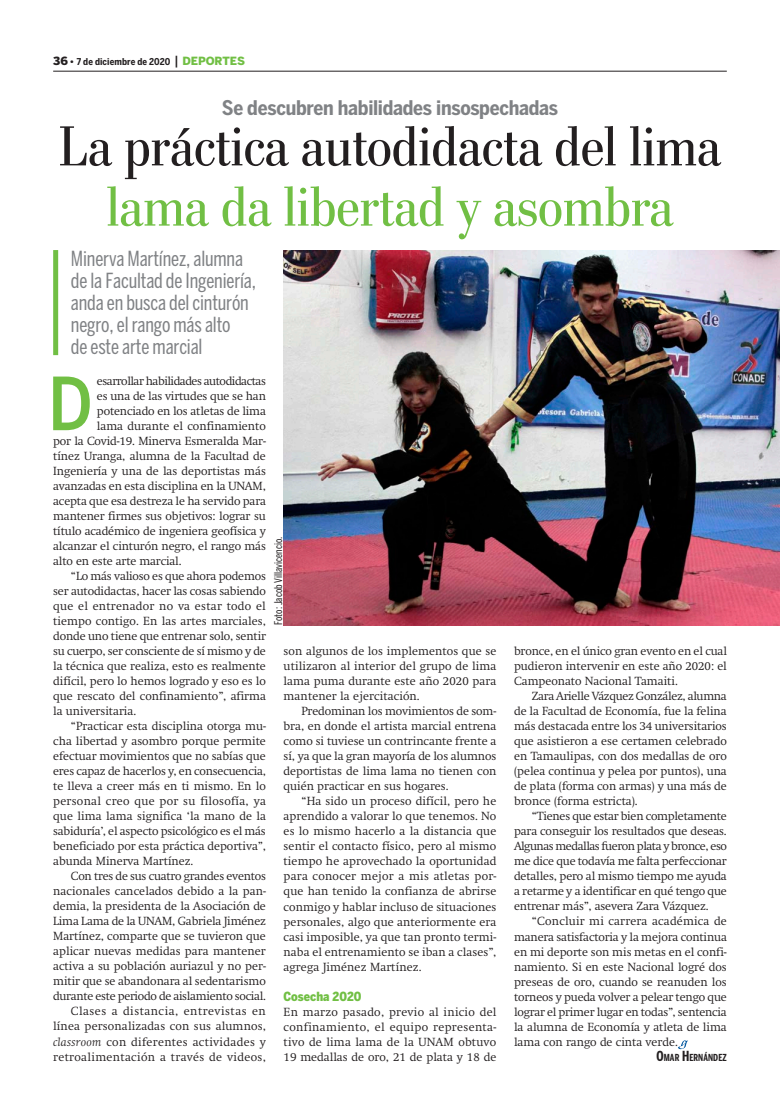
<style>
.page{position:relative;width:780px;height:1117px;background:#fff}
.page>*{position:absolute;margin:0;border:0;box-sizing:border-box;transform-origin:0 0}
._3_0_Tex_Cap_4_COLOR{font:500 72.38px "Benton Sans Cond";color:#71bf44}
._1_0_Cabeza_Principa{font:56.25px/60.2px "Stilson";color:#231f20;text-align:center}
._2_0_Sumario{font:20.62px/21.9px "Benton Sans Comp";letter-spacing:-.01em;color:#808285}
._0_0_Balazo{font:700 20px "Benton Sans Cond";letter-spacing:-.015em;color:#808285}
._3_0_Descanso{font:900 12.5px "Benton Sans Cond";color:#71bf44}
._3_0_Texto{font:300 11.62px/15px "Swift";color:#231f20;text-align:justify}
._3_0_Tex_Cap_4_COLOR-2{font:300 11.62px "Swift";letter-spacing:-.01em;color:#231f20}
._3_0_Tex_s_sangria{font:300 11.62px/15px "Swift";color:#231f20;text-align:justify}
._3_0_Tex_Cap_4_COLOR-3{font:300 11.62px "Swift";letter-spacing:-.035em;color:#231f20}
._4_0_Crédito_de_foto{font:10.62px "Benton Sans Comp";color:#231f20}
._4_0_Crédito_nota_in{font:700 9.62px "Benton Sans Comp";letter-spacing:.01em;color:#231f20}
.t1{font:700 9.38px "Benton Sans Cond";letter-spacing:.01em;color:#231f20}
.s1{font-family:"Benton Sans";font-weight:900;font-size:11.25px}
.s2{font-family:"Benton Sans";font-weight:900}
.s3{font-weight:500;font-size:12.5px}
.s4{font-family:"Benton Sans";font-weight:900;font-size:11.25px;color:#71bf44}
.s5{color:#71bf44}
.s6{font-style:italic}
.s7{font-size:13.75px}
</style>
<div class="page">
<img style="left:283px;top:250px;width:497px;height:375px">
<div style="left:53px;top:250px;width:5px;height:105px;background:#71bf44"></div>
<svg style="left:678px;top:1040px;width:10px;height:8px"></svg>
<hr style="left:53px;top:71px;width:673px;height:1px;background:#231f20">
<p class="t1" style="left:53px;top:56px;width:193px"><span class="s1">36</span> <span class="s2">•</span> 7 de diciembre de 2020 <span class="s3">|</span> <span class="s4">DEPORTES</span></p>
<p class="_0_0_Balazo" style="left:222px;top:96px;width:338px">Se descubren habilidades insospechadas</p>
<p class="_1_0_Cabeza_Principa" style="left:59px;top:116px;width:663px">La práctica autodidacta del lima <span class="s5">lama da libertad y asombra</span></p>
<p class="_2_0_Sumario" style="left:71px;top:248px;width:187px">Minerva Martínez, alumna de la Facultad de Ingeniería, anda en busca del cinturón negro, el rango más alto<br>de este arte marcial</p>
<p class="_3_0_Tex_Cap_4_COLOR" style="left:48px;top:361px;width:46px">D</p>
<p class="_3_0_Tex_Cap_4_COLOR-3" style="left:97px;top:374px;width:170px">esarrollar habilidades autodidactas</p>
<p class="_3_0_Tex_Cap_4_COLOR-2" style="left:97px;top:389px;width:170px">es una de las virtudes que se han</p>
<p class="_3_0_Tex_Cap_4_COLOR-2" style="left:97px;top:404px;width:170px">potenciado en los atletas de lima</p>
<p class="_3_0_Tex_Cap_4_COLOR-2" style="left:97px;top:419px;width:170px">lama durante el confinamiento</p>
<p class="_3_0_Tex_Cap_4_COLOR-2" style="left:53px;top:434px;width:214px">por la Covid-19. Minerva Esmeralda Mar-</p>
<p class="_3_0_Tex_Cap_4_COLOR-2" style="left:53px;top:449px;width:214px">tínez Uranga, alumna de la Facultad de</p>
<p class="_3_0_Tex_Cap_4_COLOR-2" style="left:53px;top:464px;width:214px">Ingeniería y una de las deportistas más</p>
<p class="_3_0_Tex_Cap_4_COLOR-2" style="left:53px;top:479px;width:214px">avanzadas en esta disciplina en la UNAM,</p>
<p class="_3_0_Tex_Cap_4_COLOR-2" style="left:53px;top:494px;width:214px">acepta que esa destreza le ha servido para</p>
<p class="_3_0_Tex_Cap_4_COLOR-2" style="left:53px;top:509px;width:214px">mantener firmes sus objetivos: lograr su</p>
<p class="_3_0_Tex_Cap_4_COLOR-2" style="left:53px;top:524px;width:214px">título académico de ingeniera geofísica y</p>
<p class="_3_0_Tex_Cap_4_COLOR-2" style="left:53px;top:539px;width:214px">alcanzar el cinturón negro, el rango más</p>
<p class="_3_0_Tex_Cap_4_COLOR-2" style="left:53px;top:554px;width:130px">alto en este arte marcial.</p>
<p class="_3_0_Texto" style="left:53px;top:568px;width:214px;text-indent:18px">“Lo más valioso es que ahora podemos ser autodidactas, hacer las cosas sabiendo que el entrenador no va estar todo el tiempo contigo. En las artes marciales, donde uno tiene que entrenar solo, sentir su cuerpo, ser consciente de sí mismo y de la técnica que realiza, esto es realmente difícil, pero lo hemos logrado y eso es lo que rescato del confinamiento”, afirma la universitaria.</p>
<p class="_3_0_Texto" style="left:53px;top:718px;width:214px;text-indent:18px">“Practicar esta disciplina otorga mu&shy;cha libertad y asombro porque permite efectuar movimientos que no sabías que eres capaz de hacerlos y, en consecuencia, te lleva a creer más en ti mismo. En lo personal creo que por su filosofía, ya que lima lama significa ‘la mano de la sabiduría’, el aspecto psicológico es el más beneficiado por esta práctica deportiva”, abunda Minerva Martínez.</p>
<p class="_3_0_Texto" style="left:53px;top:868px;width:214px;text-indent:18px">Con tres de sus cuatro grandes eventos nacionales cancelados debido a la pan&shy;demia, la presidenta de la Asociación de Lima Lama de la UNAM, Gabriela Jiménez Martínez, comparte que se tuvieron que aplicar nuevas medidas para mantener activa a su población auriazul y no per&shy;mitir que se abandonara al sedentarismo durante este periodo de aislamiento social.</p>
<p class="_3_0_Texto" style="left:53px;top:1003px;width:214px;text-indent:18px">Clases a distancia, entrevistas en línea personalizadas con sus alumnos, <span class="s6">classroom</span> con diferentes actividades y retroalimentación a través de videos,</p>
<p class="_4_0_Crédito_de_foto" style="left:272px;top:625px;width:90px;rotate:-90deg">Foto: Jacob Villavicencio.</p>
<p class="_3_0_Texto" style="left:283px;top:643px;width:214px">son algunos de los implementos que se utilizaron al interior del grupo de lima lama puma durante este año 2020 para mantener la ejercitación.</p>
<p class="_3_0_Texto" style="left:283px;top:703px;width:214px;text-indent:18px">Predominan los movimientos de som&shy;bra, en donde el artista marcial entrena como si tuviese un contrincante frente a sí, ya que la gran mayoría de los alumnos deportistas de lima lama no tienen con quién practicar en sus hogares.</p>
<p class="_3_0_Texto" style="left:283px;top:793px;width:214px;text-indent:18px">“Ha sido un proceso difícil, pero he aprendido a valorar lo que tenemos. No es lo mismo hacerlo a la distancia que sentir el contacto físico, pero al mismo tiempo he aprovechado la oportunidad para conocer mejor a mis atletas por&shy;que han tenido la confianza de abrirse conmigo y hablar incluso de situaciones personales, algo que anteriormente era casi imposible, ya que tan pronto termi&shy;naba el entrenamiento se iban a clases”, agrega Jiménez Martínez.</p>
<p class="_3_0_Descanso" style="left:283px;top:988px;width:79px">Cosecha 2020</p>
<p class="_3_0_Tex_s_sangria" style="left:283px;top:1003px;width:214px">En marzo pasado, previo al inicio del confinamiento, el equipo representa&shy;tivo de lima lama de la UNAM obtuvo 19 medallas de oro, 21 de plata y 18 de</p>
<p class="_3_0_Tex_s_sangria" style="left:514px;top:643px;width:214px">bronce, en el único gran evento en el cual pudieron intervenir en este año 2020: el Campeonato Nacional Tamaiti.</p>
<p class="_3_0_Texto" style="left:514px;top:688px;width:214px;text-indent:18px">Zara Arielle Vázquez González, alumna de la Facultad de Economía, fue la felina más destacada entre los 34 universitarios que asistieron a ese certamen celebrado en Tamaulipas, con dos medallas de oro (pelea continua y pelea por puntos), una de plata (forma con armas) y una más de bronce (forma estricta).</p>
<p class="_3_0_Texto" style="left:514px;top:808px;width:214px;text-indent:18px">“Tienes que estar bien completamente para conseguir los resultados que deseas.<br>Algunas medallas fueron plata y bronce, eso me dice que todavía me falta perfeccionar detalles, pero al mismo tiempo me ayuda a retarme y a identificar en qué tengo que entrenar más”, asevera Zara Vázquez.</p>
<p class="_3_0_Texto" style="left:514px;top:913px;width:214px;text-indent:18px">“Concluir mi carrera académica de manera satisfactoria y la mejora continua en mi deporte son mis metas en el confi&shy;namiento. Si en este Nacional logré dos preseas de oro, cuando se reanuden los torneos y pueda volver a pelear tengo que lograr el primer lugar en todas”, sentencia la alumna de Economía y atleta de lima lama con rango de cinta verde.</p>
<p class="_4_0_Crédito_nota_in" style="left:656px;top:1051px;width:72px"><span class="s7">O</span>MAR <span class="s7">H</span>ERNÁNDEZ</p>
</div>
